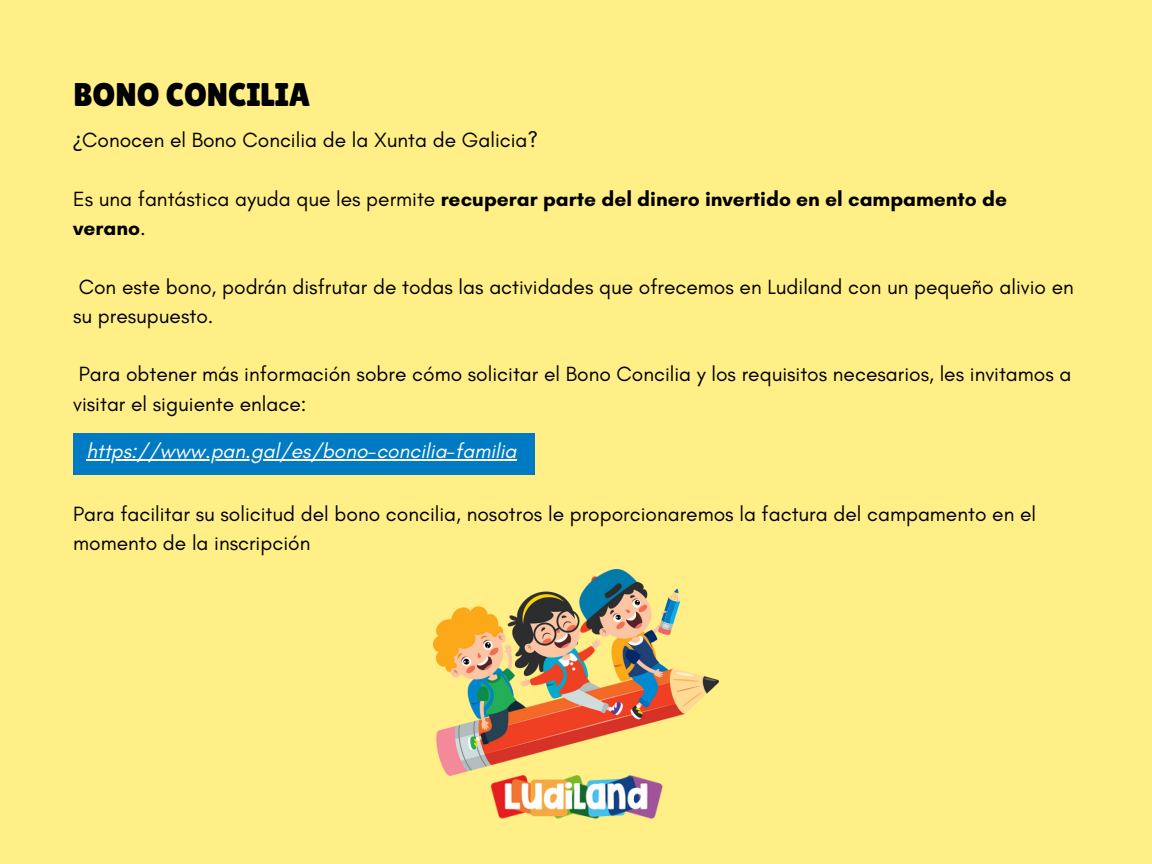
<style>
.page{position:relative;width:1152px;height:864px;background:#ffef86}
.page>*{position:absolute;margin:0;border:0;box-sizing:border-box;transform-origin:0 0}
.t1{font:32.85px "Lilita One";color:#000}
.t2{font:21px/29.2px "Glacial Indifference";color:#000}
.t3{font:700 21px/29.2px "Glacial Indifference";color:#000}
.t4{font:italic 21px "Glacial Indifference";color:#fff}
.s1{font-family:"Noto Sans"}
.s2{font-weight:400}
</style>
<div class="page">
<img style="left:448px;top:775px;width:215px;height:44px">
<div style="left:73px;top:433px;width:462px;height:42px;background:#007bc3"></div>
<img style="left:433px;top:569px;width:286px;height:206px">
<hr style="left:86px;top:459px;width:431px;height:1px;background:#fff">
<p class="t1" style="left:73px;top:75px;width:239px">BONO CONCILIA</p>
<p class="t2" style="left:73px;top:125px;width:467px"><span class="s1">¿</span>Conocen el Bono Concilia de la Xunta de Galicia?</p>
<p class="t3" style="left:73px;top:184px;width:935px"><span class="s2">Es una fantástica ayuda que les permite</span> recuperar parte del dinero invertido en el campamento de verano<span class="s2">.</span></p>
<p class="t2" style="left:73px;top:272px;width:1002px">Con este bono, podrán disfrutar de todas las actividades que ofrecemos en Ludiland con un pequeño alivio en su presupuesto.</p>
<p class="t2" style="left:73px;top:359px;width:1000px">Para obtener más información sobre cómo solicitar el Bono Concilia y los requisitos necesarios, les invitamos a visitar el siguiente enlace:</p>
<p class="t4" style="left:86px;top:438px;width:432px">https://www.pan.gal/es/bono-concilia-familia</p>
<p class="t2" style="left:73px;top:499px;width:964px">Para facilitar su solicitud del bono concilia, nosotros le proporcionaremos la factura del campamento en el momento de la inscripción</p>
</div>
